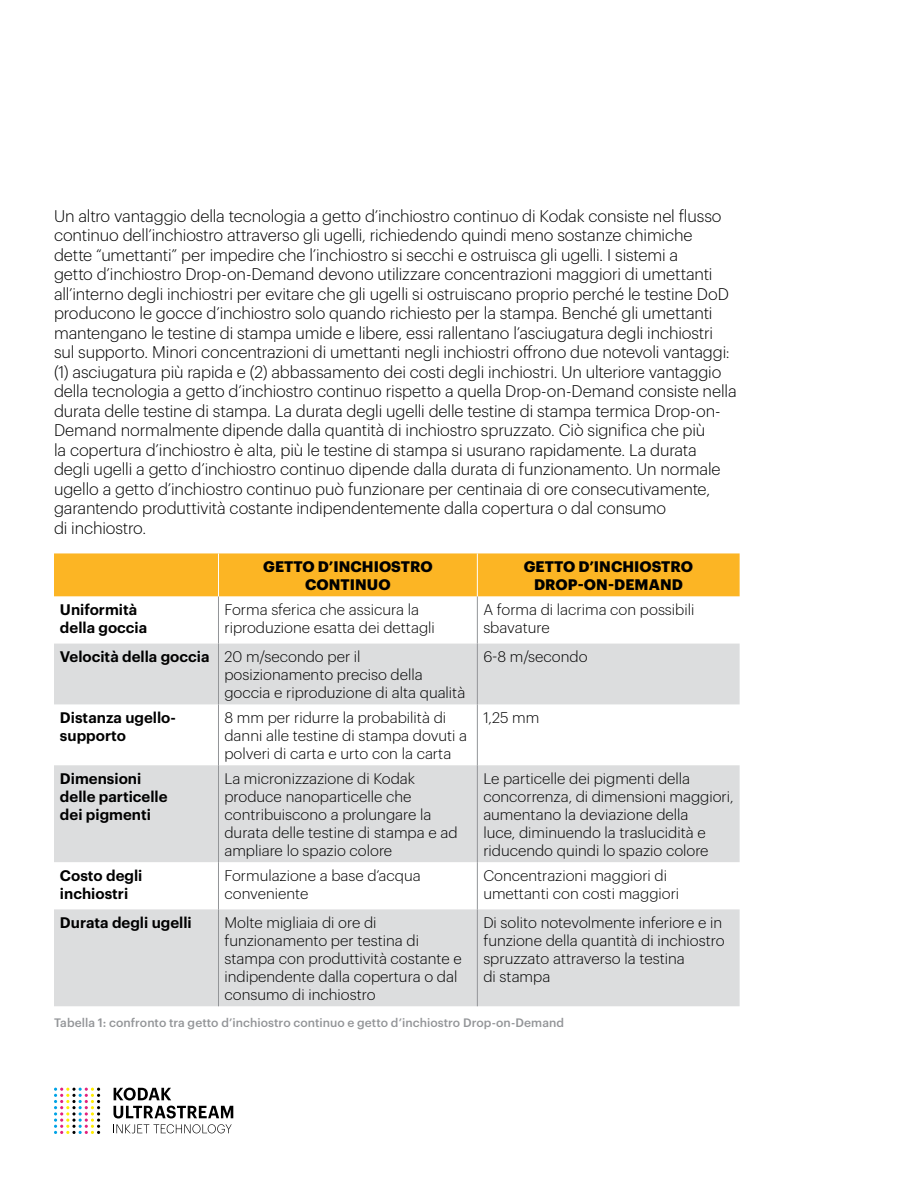
<style>
.page{position:relative;width:918px;height:1188px;background:#fff}
.page>*{position:absolute;margin:0;border:0;box-sizing:border-box;transform-origin:0 0}
.t1{font:300 16.5px/19.5px "Graphik";letter-spacing:-.01em;color:#000}
.t2{font:300 15px/18px "Graphik";color:#000}
.t3{font:600 15px/18px "Graphik";color:#000}
.t4{font:700 15px/18px "Graphik";letter-spacing:.005em;color:#000;text-align:center}
.t5{font:500 12px "Graphik";letter-spacing:.005em;color:#939598}
.s1{font-weight:600}
</style>
<div class="page">
<div style="left:54px;top:553px;width:686px;height:43px;background:#fcb524"></div>
<svg style="left:54px;top:644px;width:686px;height:362px;fill:#dcddde"></svg>
<hr style="left:218px;top:596px;width:1px;height:48px;background:#939598">
<hr style="left:477px;top:596px;width:1px;height:48px;background:#939598">
<hr style="left:218px;top:644px;width:1px;height:60px;background:#939598">
<hr style="left:477px;top:644px;width:1px;height:60px;background:#939598">
<hr style="left:218px;top:704px;width:1px;height:61px;background:#939598">
<hr style="left:477px;top:704px;width:1px;height:61px;background:#939598">
<hr style="left:218px;top:765px;width:1px;height:97px;background:#939598">
<hr style="left:477px;top:765px;width:1px;height:97px;background:#939598">
<hr style="left:218px;top:862px;width:1px;height:47px;background:#939598">
<hr style="left:477px;top:862px;width:1px;height:47px;background:#939598">
<hr style="left:218px;top:909px;width:1px;height:97px;background:#939598">
<hr style="left:477px;top:909px;width:1px;height:97px;background:#939598">
<hr style="left:218px;top:553px;width:1px;height:43px;background:#fff">
<hr style="left:477px;top:553px;width:1px;height:43px;background:#fff">
<svg style="left:54px;top:1088px;width:46px;height:46px"></svg>
<svg style="left:113px;top:1088px;width:120px;height:30px"></svg>
<svg style="left:113px;top:1124px;width:119px;height:9px"></svg>
<p class="t1" style="left:54px;top:205px;width:684px">Un altro vantaggio della tecnologia a getto d’inchiostro continuo di Kodak consiste nel flusso continuo dell’inchiostro attraverso gli ugelli, richiedendo quindi meno sostanze chimiche<br>dette “umettanti” per impedire che l’inchiostro si secchi e ostruisca gli ugelli. I sistemi a<br>getto d’inchiostro Drop-on-Demand devono utilizzare concentrazioni maggiori di umettanti all’interno degli inchiostri per evitare che gli ugelli si ostruiscano proprio perché le testine DoD producono le gocce d’inchiostro solo quando richiesto per la stampa. Benché gli umettanti mantengano le testine di stampa umide e libere, essi rallentano l’asciugatura degli inchiostri sul supporto. Minori concentrazioni di umettanti negli inchiostri offrono due notevoli vantaggi: (1) asciugatura più rapida e (2) abbassamento dei costi degli inchiostri. Un ulteriore vantaggio della tecnologia a getto d’inchiostro continuo rispetto a quella Drop-on-Demand consiste nella durata delle testine di stampa. La durata degli ugelli delle testine di stampa termica Drop-on-Demand normalmente dipende dalla quantità di inchiostro spruzzato. Ciò significa che più<br>la copertura d’inchiostro è alta, più le testine di stampa si usurano rapidamente. La durata degli ugelli a getto d’inchiostro continuo dipende dalla durata di funzionamento. Un normale ugello a getto d’inchiostro continuo può funzionare per centinaia di ore consecutivamente, garantendo produttività costante indipendentemente dalla copertura o dal consumo<br>di inchiostro.</p>
<p class="t4" style="left:263px;top:557px;width:171px">GETTO D’INCHIOSTRO<br>CONTINUO</p>
<p class="t4" style="left:524px;top:557px;width:171px">GETTO D’INCHIOSTRO<br>DROP-ON-DEMAND</p>
<p class="t3" style="left:60px;top:599px;width:89px">Uniformità della goccia</p>
<p class="t2" style="left:224px;top:600px;width:212px">Forma sferica che assicura la riproduzione esatta dei dettagli</p>
<p class="t2" style="left:483px;top:600px;width:213px">A forma di lacrima con possibili sbavature</p>
<p class="t2" style="left:224px;top:647px;width:242px;text-indent:-164px"><span class="s1">Velocità della goccia</span> 20 m/secondo per il posizionamento preciso della goccia e riproduzione di alta qualità</p>
<p class="t2" style="left:483px;top:647px;width:106px">6-8 m/secondo</p>
<p class="t3" style="left:60px;top:708px;width:118px">Distanza ugello&shy;supporto</p>
<p class="t2" style="left:224px;top:708px;width:244px">8 mm per ridurre la probabilità di danni alle testine di stampa dovuti a polveri di carta e urto con la carta</p>
<p class="t2" style="left:483px;top:708px;width:58px">1,25 mm</p>
<p class="t3" style="left:60px;top:768px;width:109px">Dimensioni delle particelle dei pigmenti</p>
<p class="t2" style="left:224px;top:769px;width:235px">La micronizzazione di Kodak produce nanoparticelle che contribuiscono a prolungare la durata delle testine di stampa e ad ampliare lo spazio colore</p>
<p class="t2" style="left:483px;top:769px;width:252px">Le particelle dei pigmenti della concorrenza, di dimensioni maggiori, aumentano la deviazione della<br>luce, diminuendo la traslucidità e riducendo quindi lo spazio colore</p>
<p class="t3" style="left:60px;top:865px;width:84px">Costo degli inchiostri</p>
<p class="t2" style="left:224px;top:865px;width:198px">Formulazione a base d’acqua conveniente</p>
<p class="t2" style="left:483px;top:865px;width:197px">Concentrazioni maggiori di umettanti con costi maggiori</p>
<p class="t3" style="left:60px;top:912px;width:133px">Durata degli ugelli</p>
<p class="t2" style="left:224px;top:913px;width:239px">Molte migliaia di ore di funzionamento per testina di stampa con produttività costante e indipendente dalla copertura o dal consumo di inchiostro</p>
<p class="t2" style="left:483px;top:913px;width:243px">Di solito notevolmente inferiore e in funzione della quantità di inchiostro spruzzato attraverso la testina<br>di stampa</p>
<p class="t5" style="left:54px;top:1013px;width:512px">Tabella 1: confronto tra getto d’inchiostro continuo e getto d’inchiostro Drop-on-Demand</p>
</div>
